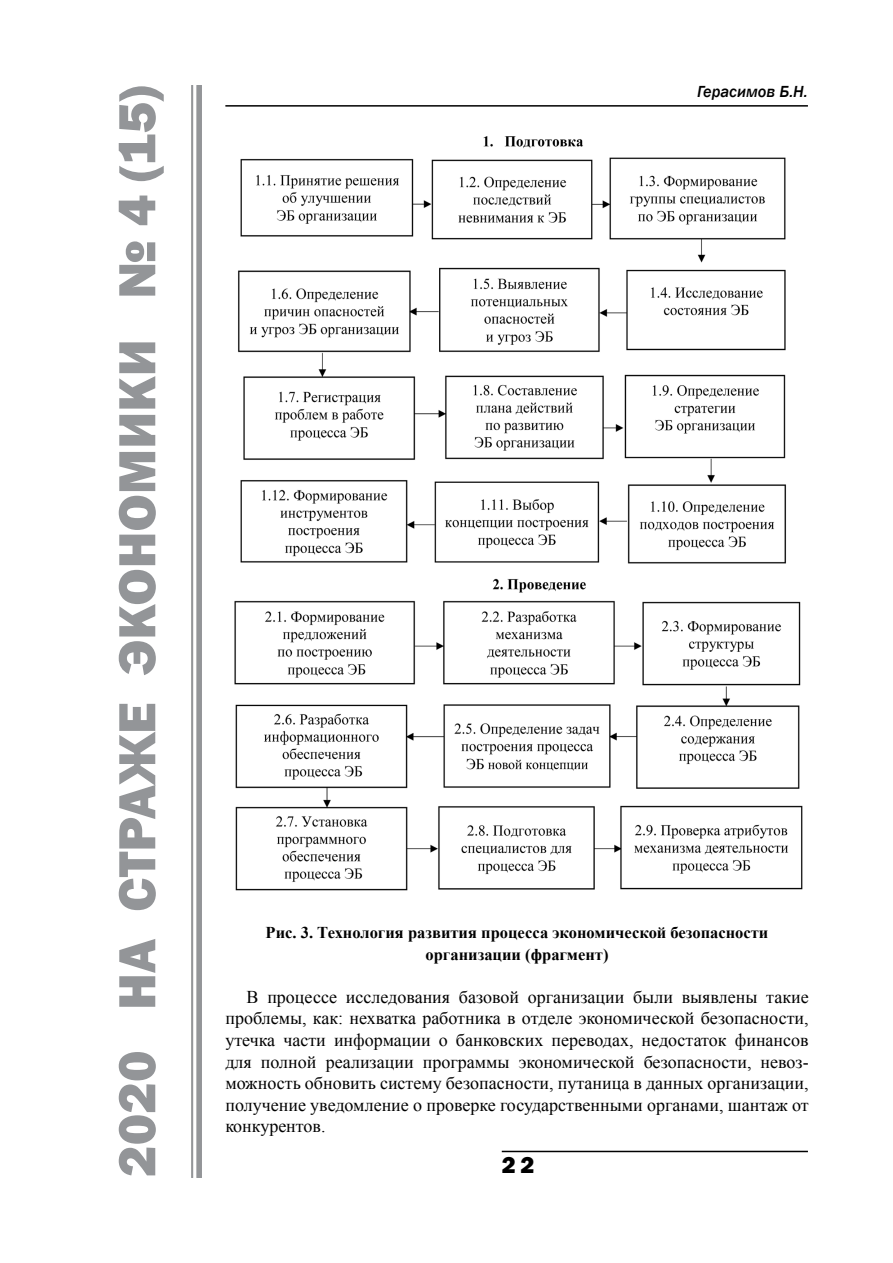
<style>
.page{position:relative;width:893px;height:1263px;background:#fff}
.page>*{position:absolute;margin:0;border:0;box-sizing:border-box;transform-origin:0 0}
.t1{font:800 54px "Franklin Gothic";color:#939598}
.t2{font:800 24px "Franklin Gothic";color:#000}
.t3{font:18px/21.6px "Times New Roman";color:#000;text-align:justify}
.t4{font:700 16.5px/21.6px "Times New Roman";color:#000;text-align:center}
.t5{font:italic 500 16.5px "Franklin Gothic";color:#000}
</style>
<div class="page">
<hr style="left:502px;top:1151px;width:306px;height:1px;background:#000">
<div style="left:197px;top:85px;width:5px;height:1093px;background:#939598"></div>
<hr style="left:191px;top:85px;width:2px;height:1093px;background:#939598">
<hr style="left:225px;top:105px;width:583px;height:2px;background:#000">
<img style="left:234px;top:136px;width:569px;height:755px">
<h1 class="t1" style="left:102px;top:1177px;width:1092px;rotate:-90deg">2020 НА СТРАЖЕ ЭКОНОМИКИ № 4 (15)</h1>
<p class="t5" style="left:697px;top:81px;width:112px">Герасимов Б.Н.</p>
<p class="t4" style="left:266px;top:921px;width:504px">Рис. 3. Технология развития процесса экономической безопасности организации (фрагмент)</p>
<p class="t3" style="left:225px;top:985px;width:585px;text-indent:21px">В процессе исследования базовой организации были выявлены такие проблемы, как: нехватка работника в отделе экономической безопасности, утечка части информации о банковских переводах, недостаток финансов для полной реализации программы экономической безопасности, невоз&shy;можность обновить систему безопасности, путаница в данных организации, получение уведомление о проверке государственными органами, шантаж от конкурентов.</p>
<h2 class="t2" style="left:502px;top:1150px;width:34px">22</h2>
</div>
